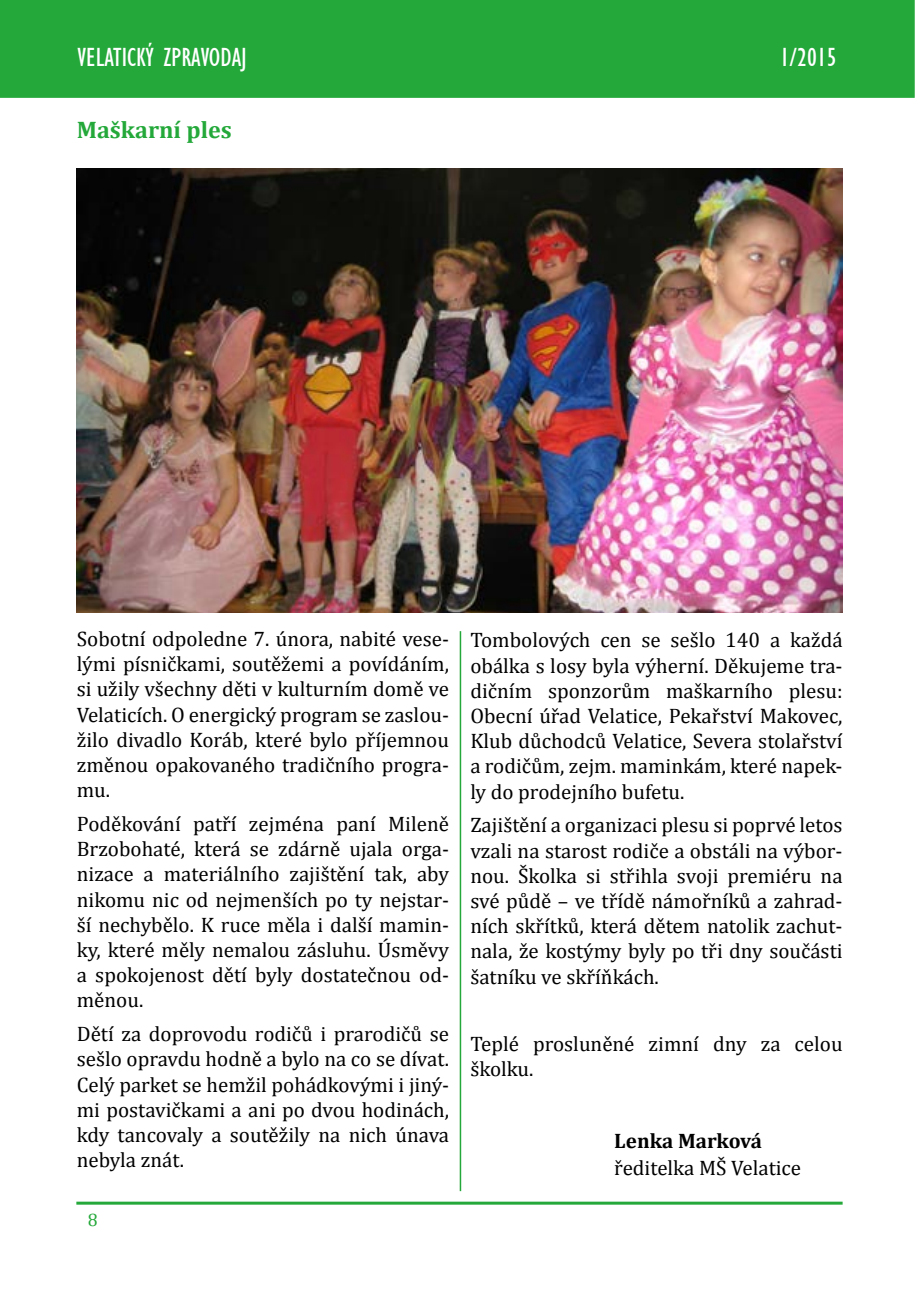
<style>
.page{position:relative;width:919px;height:1289px;background:#fff}
.page>*{position:absolute;margin:0;border:0;box-sizing:border-box;transform-origin:0 0}
.t1{font:27px "Gill Condensed S Si Condensed";color:#fff}
.t2{font:700 24px "Cambria";color:#23a839}
.t3{font:21px/25.2px "Cambria";color:#000;text-align:justify}
.t4{font:700 21px "Cambria";color:#000}
.t5{font:18px "Cambria";color:#23a839}
</style>
<div class="page">
<div style="left:76px;top:1201px;width:766px;height:3px;background:#23a839;border:2px solid #23a839"></div>
<div style="left:0;top:0;width:914px;height:98px;background:#23a839;border:2px solid #23a839"></div>
<hr style="left:459px;top:631px;width:2px;height:560px;background:#23a839">
<img style="left:77px;top:168px;width:765px;height:444px">
<p class="t1" style="left:77px;top:43px;width:171px">VELATICKÝ ZPRAVODAJ</p>
<p class="t1" style="left:779px;top:43px;width:58px">1/2015</p>
<p class="t2" style="left:77px;top:113px;width:157px">Maškarní ples</p>
<p class="t3" style="left:77px;top:626px;width:374px">Sobotní odpoledne 7. února, nabité vese&shy;lými písničkami, soutěžemi a povídáním, si užily všechny děti v kulturním domě ve Velaticích. O energický program se zaslou&shy;žilo divadlo Koráb, které bylo příjemnou změnou opakovaného tradičního progra&shy;mu.</p>
<p class="t3" style="left:77px;top:811px;width:374px">Poděkování patří zejména paní Mileně Brzobohaté, která se zdárně ujala orga&shy;nizace a materiálního zajištění tak, aby nikomu nic od nejmenších po ty nejstar&shy;ší nechybělo. K ruce měla i další mamin&shy;ky, které měly nemalou zásluhu. Úsměvy a spokojenost dětí byly dostatečnou od&shy;měnou.</p>
<p class="t3" style="left:77px;top:1021px;width:374px">Dětí za doprovodu rodičů i prarodičů se sešlo opravdu hodně a bylo na co se dívat.<br>Celý parket se hemžil pohádkovými i jiný&shy;mi postavičkami a ani po dvou hodinách, kdy tancovaly a soutěžily na nich únava nebyla znát.</p>
<p class="t5" style="left:88px;top:1209px;width:11px">8</p>
<p class="t3" style="left:470px;top:627px;width:374px">Tombolových cen se sešlo 140 a každá obálka s losy byla výherní. Děkujeme tra&shy;dičním sponzorům maškarního plesu:<br>Obecní úřad Velatice, Pekařství Makovec, Klub důchodců Velatice, Severa stolařství a rodičům, zejm. maminkám, které napek&shy;ly do prodejního bufetu.</p>
<p class="t3" style="left:470px;top:812px;width:374px">Zajištění a organizaci plesu si poprvé letos vzali na starost rodiče a obstáli na výbor&shy;nou. Školka si střihla svoji premiéru na své půdě – ve třídě námořníků a zahrad&shy;ních skřítků, která dětem natolik zachut&shy;nala, že kostýmy byly po tři dny součásti šatníku ve skříňkách.</p>
<p class="t3" style="left:470px;top:1031px;width:374px">Teplé prosluněné zimní dny za celou školku.</p>
<p class="t4" style="left:614px;top:1126px;width:149px">Lenka Marková</p>
<p class="t3" style="left:614px;top:1155px;width:188px">ředitelka MŠ Velatice</p>
</div>
